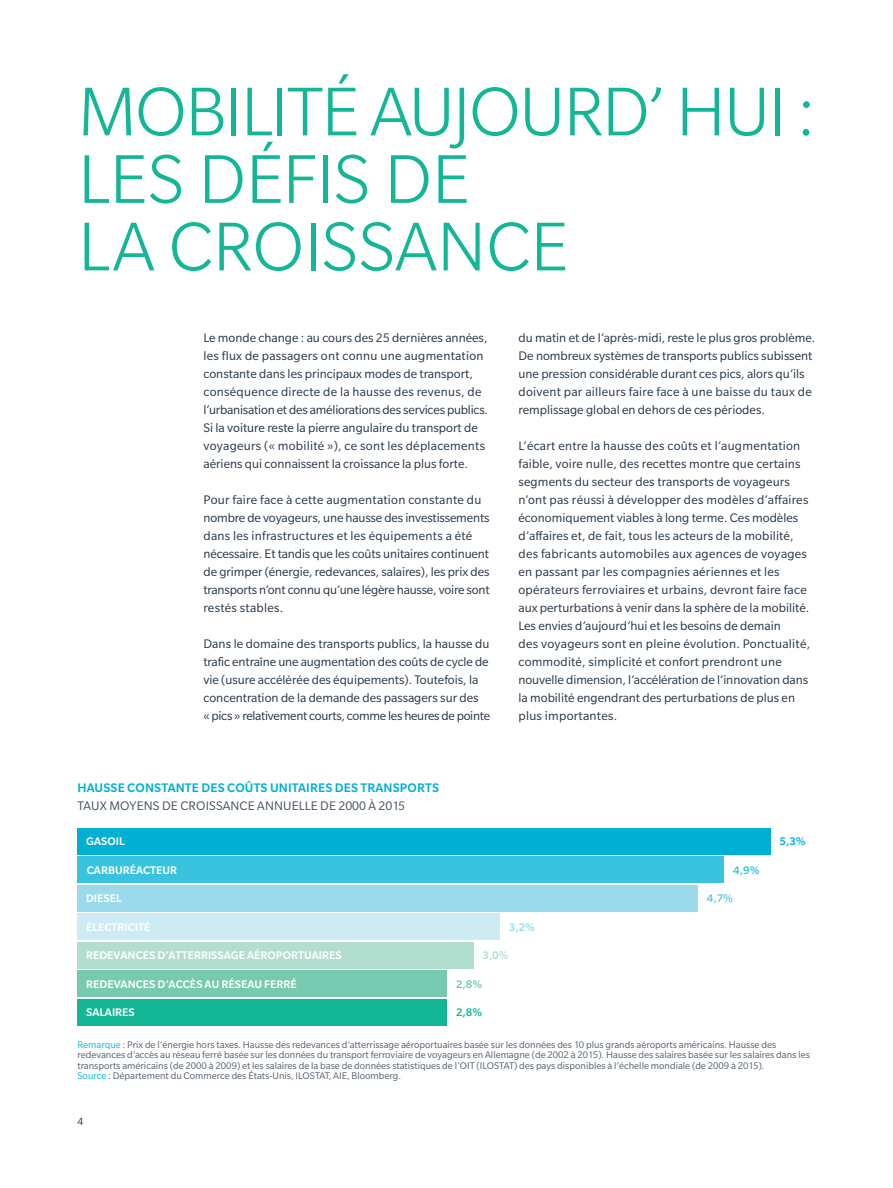
<style>
.page{position:relative;width:893px;height:1188px;background:#fff}
.page>*{position:absolute;margin:0;border:0;box-sizing:border-box;transform-origin:0 0}
.t1{font:300 75px/67.5px "Slate Pro";letter-spacing:-.02em;color:#14b795}
.t2{font:13.5px/18px "Slate Pro";color:#243444}
.t3{font:500 13.5px "Slate Pro";letter-spacing:.01em;color:#00b0d3}
.t4{font:13.5px "Slate Pro";letter-spacing:.01em;color:#43505f}
.t5{font:500 12px "Slate Pro";color:#fff}
.t6{font:500 12px "Slate Pro";color:#00b0d3}
.t7{font:500 12px "Slate Pro";color:#39c3de}
.t8{font:500 12px "Slate Pro";color:#62cae2}
.t9{font:500 12px "Slate Pro";color:#b2decf}
.t10{font:500 12px "Slate Pro";color:#77c9b0}
.t11{font:500 12px "Slate Pro";color:#14b795}
.t12{font:500 12px "Slate Pro";color:#9adaea}
.t13{font:11.25px "Slate Pro";color:#243444}
.t14{font:10.5px/10.5px "Slate Pro";color:#545f6e}
.s1{color:#00bcda}
</style>
<div class="page">
<div style="left:77px;top:828px;width:693px;height:27px;background:#00b0d3"></div>
<div style="left:77px;top:856px;width:647px;height:28px;background:#39c3de"></div>
<div style="left:77px;top:885px;width:621px;height:27px;background:#9adaea"></div>
<div style="left:77px;top:942px;width:396px;height:27px;background:#b2decf"></div>
<div style="left:77px;top:970px;width:370px;height:28px;background:#77c9b0"></div>
<div style="left:77px;top:999px;width:370px;height:27px;background:#14b795"></div>
<div style="left:77px;top:914px;width:423px;height:26px;background:#ccebf3"></div>
<h1 class="t1" style="left:78px;top:78px;width:739px">MOBILITÉ AUJOURD’ HUI :<br>LES DÉFIS DE<br>LA CROISSANCE</h1>
<p class="t2" style="left:203px;top:329px;width:286px">Le monde change : au cours des 25 dernières années, les flux de passagers ont connu une augmentation constante dans les principaux modes de transport, conséquence directe de la hausse des revenus, de l’urbanisation et des améliorations des services publics.<br>Si la voiture reste la pierre angulaire du transport de voyageurs (« mobilité »), ce sont les déplacements aériens qui connaissent la croissance la plus forte.</p>
<p class="t2" style="left:203px;top:491px;width:288px">Pour faire face à cette augmentation constante du nombre de voyageurs, une hausse des investissements dans les infrastructures et les équipements a été nécessaire. Et tandis que les coûts unitaires continuent de grimper (énergie, redevances, salaires), les prix des transports n’ont connu qu’une légère hausse, voire sont restés stables.</p>
<p class="t2" style="left:203px;top:635px;width:288px">Dans le domaine des transports publics, la hausse du trafic entraîne une augmentation des coûts de cycle de vie (usure accélérée des équipements). Toutefois, la concentration de la demande des passagers sur des<br>« pics » relativement courts, comme les heures de pointe</p>
<p class="t2" style="left:518px;top:329px;width:298px">du matin et de l’après-midi, reste le plus gros problème.<br>De nombreux systèmes de transports publics subissent une pression considérable durant ces pics, alors qu’ils doivent par ailleurs faire face à une baisse du taux de remplissage global en dehors de ces périodes.</p>
<p class="t2" style="left:518px;top:437px;width:293px">L’écart entre la hausse des coûts et l’augmentation faible, voire nulle, des recettes montre que certains segments du secteur des transports de voyageurs n’ont pas réussi à développer des modèles d’affaires économiquement viables à long terme. Ces modèles d’affaires et, de fait, tous les acteurs de la mobilité, des fabricants automobiles aux agences de voyages en passant par les compagnies aériennes et les opérateurs ferroviaires et urbains, devront faire face aux perturbations à venir dans la sphère de la mobilité.<br>Les envies d’aujourd’hui et les besoins de demain<br>des voyageurs sont en pleine évolution. Ponctualité, commodité, simplicité et confort prendront une nouvelle dimension, l’accélération de l’innovation dans la mobilité engendrant des perturbations de plus en plus importantes.</p>
<p class="t3" style="left:78px;top:780px;width:363px">HAUSSE CONSTANTE DES COÛTS UNITAIRES DES TRANSPORTS</p>
<p class="t4" style="left:78px;top:799px;width:329px">TAUX MOYENS DE CROISSANCE ANNUELLE DE 2000 À 2015</p>
<p class="t5" style="left:86px;top:835px;width:40px">GASOIL</p>
<p class="t6" style="left:779px;top:835px;width:28px">5,3%</p>
<p class="t7" style="left:733px;top:863px;width:28px">4,9%</p>
<p class="t8" style="left:707px;top:892px;width:28px">4,7%</p>
<p class="t5" style="left:87px;top:863px;width:92px">CARBURÉACTEUR</p>
<p class="t5" style="left:86px;top:892px;width:37px">DIESEL</p>
<p class="t5" style="left:86px;top:920px;width:66px">ÉLECTRICITÉ</p>
<p class="t12" style="left:509px;top:920px;width:28px">3,2%</p>
<p class="t5" style="left:86px;top:949px;width:257px">REDEVANCES D’ATTERRISSAGE AÉROPORTUAIRES</p>
<p class="t5" style="left:86px;top:977px;width:212px">REDEVANCES D’ACCÈS AU RÉSEAU FERRÉ</p>
<p class="t9" style="left:482px;top:949px;width:28px">3,0%</p>
<p class="t10" style="left:456px;top:977px;width:28px">2,8%</p>
<p class="t11" style="left:456px;top:1006px;width:28px">2,8%</p>
<p class="t5" style="left:86px;top:1006px;width:50px">SALAIRES</p>
<p class="t14" style="left:77px;top:1039px;width:734px"><span class="s1">Remarque</span> : Prix de l’énergie hors taxes. Hausse des redevances d’atterrissage aéroportuaires basée sur les données des 10 plus grands aéroports américains. Hausse des redevances d’accès au réseau ferré basée sur les données du transport ferroviaire de voyageurs en Allemagne (de 2002 à 2015). Hausse des salaires basée sur les salaires dans les transports américains (de 2000 à 2009) et les salaires de la base de données statistiques de l’OIT (ILOSTAT) des pays disponibles à l’échelle mondiale (de 2009 à 2015).<br><span class="s1">Source</span> : Département du Commerce des États-Unis, ILOSTAT, AIE, Bloomberg.</p>
<p class="t13" style="left:77px;top:1116px;width:7px">4</p>
</div>
